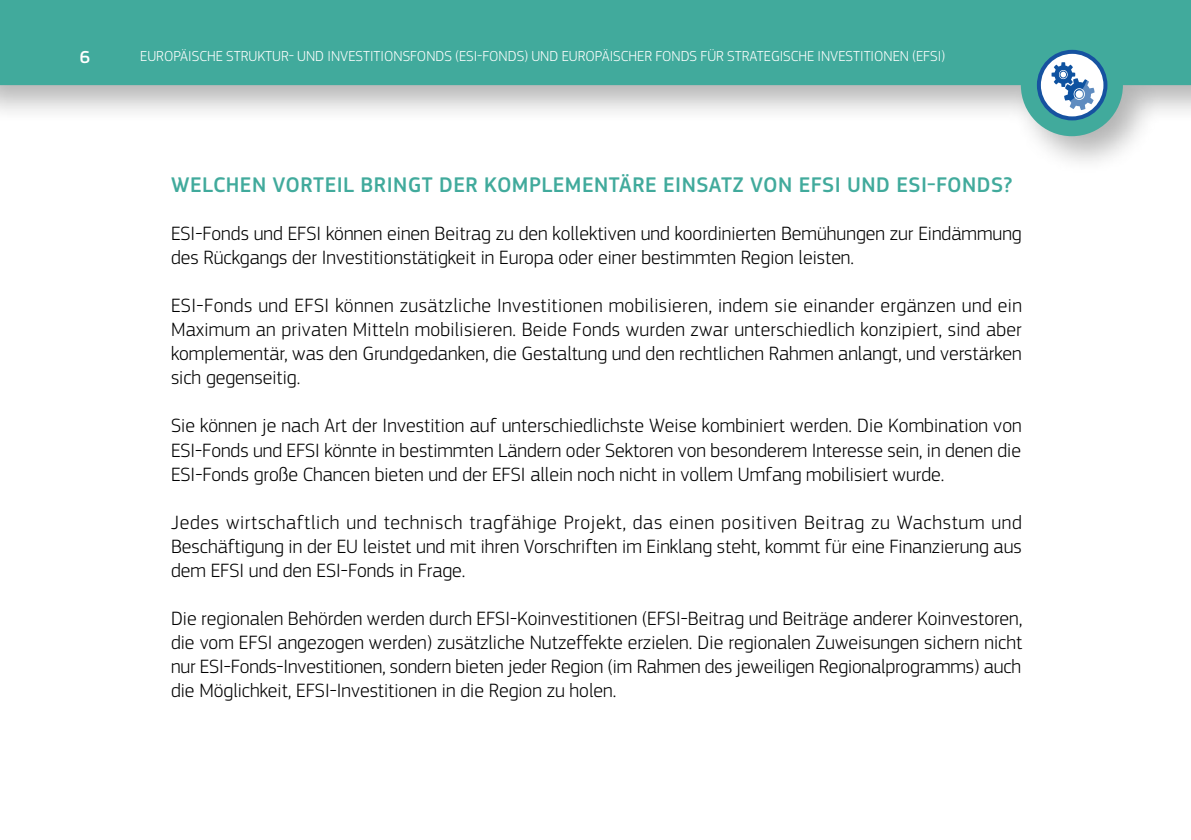
<style>
.page{position:relative;width:1191px;height:840px;background:#fff}
.page>*{position:absolute;margin:0;border:0;box-sizing:border-box;transform-origin:0 0}
.t1{font:500 22px "EC Square Sans Pro";letter-spacing:.02em;color:#41aa9c}
.t2{font:300 20px/24px "EC Square Sans Pro";color:#000;text-align:justify}
.t3{font:500 18px "EC Square Sans Pro";color:#fff}
.t4{font:300 15px "EC Square Sans Pro";color:#fff}
</style>
<div class="page">
<div style="left:0;top:0;width:1191px;height:174px;background:#000;opacity:.3"></div>
<div style="left:0;top:0;width:1191px;height:85px;background:#41aa9c"></div>
<div style="left:1020px;top:34px;width:103px;height:102px;background:#41aa9c;border-radius:50%"></div>
<svg style="left:1039px;top:52px;width:66px;height:66px"></svg>
<div style="left:1037px;top:50px;width:70px;height:70px;border:4px solid #1652a0;border-radius:50%"></div>
<svg style="left:1050px;top:62px;width:51px;height:55px;background:#a8c2db"></svg>
<p class="t3" style="left:80px;top:47px;width:12px">6</p>
<p class="t4" style="left:140px;top:47px;width:806px">EUROPÄISCHE STRUKTUR- UND INVESTITIONSFONDS (ESI-FONDS) UND EUROPÄISCHER FONDS FÜR STRATEGISCHE INVESTITIONEN (EFSI)</p>
<p class="t1" style="left:171px;top:172px;width:842px">WELCHEN VORTEIL BRINGT DER KOMPLEMENTÄRE EINSATZ VON EFSI UND ESI-FONDS?</p>
<p class="t2" style="left:171px;top:221px;width:852px">ESI-Fonds und EFSI können einen Beitrag zu den kollektiven und koordinierten Bemühungen zur Eindämmung des Rückgangs der Investitionstätigkeit in Europa oder einer bestimmten Region leisten.</p>
<p class="t2" style="left:171px;top:293px;width:852px">ESI-Fonds und EFSI können zusätzliche Investitionen mobilisieren, indem sie einander ergänzen und ein Maximum an privaten Mitteln mobilisieren. Beide Fonds wurden zwar unterschiedlich konzipiert, sind aber komplementär, was den Grundgedanken, die Gestaltung und den rechtlichen Rahmen anlangt, und verstärken sich gegenseitig.</p>
<p class="t2" style="left:171px;top:413px;width:852px">Sie können je nach Art der Investition auf unterschiedlichste Weise kombiniert werden. Die Kombination von ESI-Fonds und EFSI könnte in bestimmten Ländern oder Sektoren von besonderem Interesse sein, in denen die ESI-Fonds große Chancen bieten und der EFSI allein noch nicht in vollem Umfang mobilisiert wurde.</p>
<p class="t2" style="left:171px;top:509px;width:852px">Jedes wirtschaftlich und technisch tragfähige Projekt, das einen positiven Beitrag zu Wachstum und Beschäftigung in der EU leistet und mit ihren Vorschriften im Einklang steht, kommt für eine Finanzierung aus dem EFSI und den ESI-Fonds in Frage.</p>
<p class="t2" style="left:171px;top:605px;width:853px">Die regionalen Behörden werden durch EFSI-Koinvestitionen (EFSI-Beitrag und Beiträge anderer Koinvestoren, die vom EFSI angezogen werden) zusätzliche Nutzeffekte erzielen. Die regionalen Zuweisungen sichern nicht nur ESI-Fonds-Investitionen, sondern bieten jeder Region (im Rahmen des jeweiligen Regionalprogramms) auch die Möglichkeit, EFSI-Investitionen in die Region zu holen.</p>
</div>
